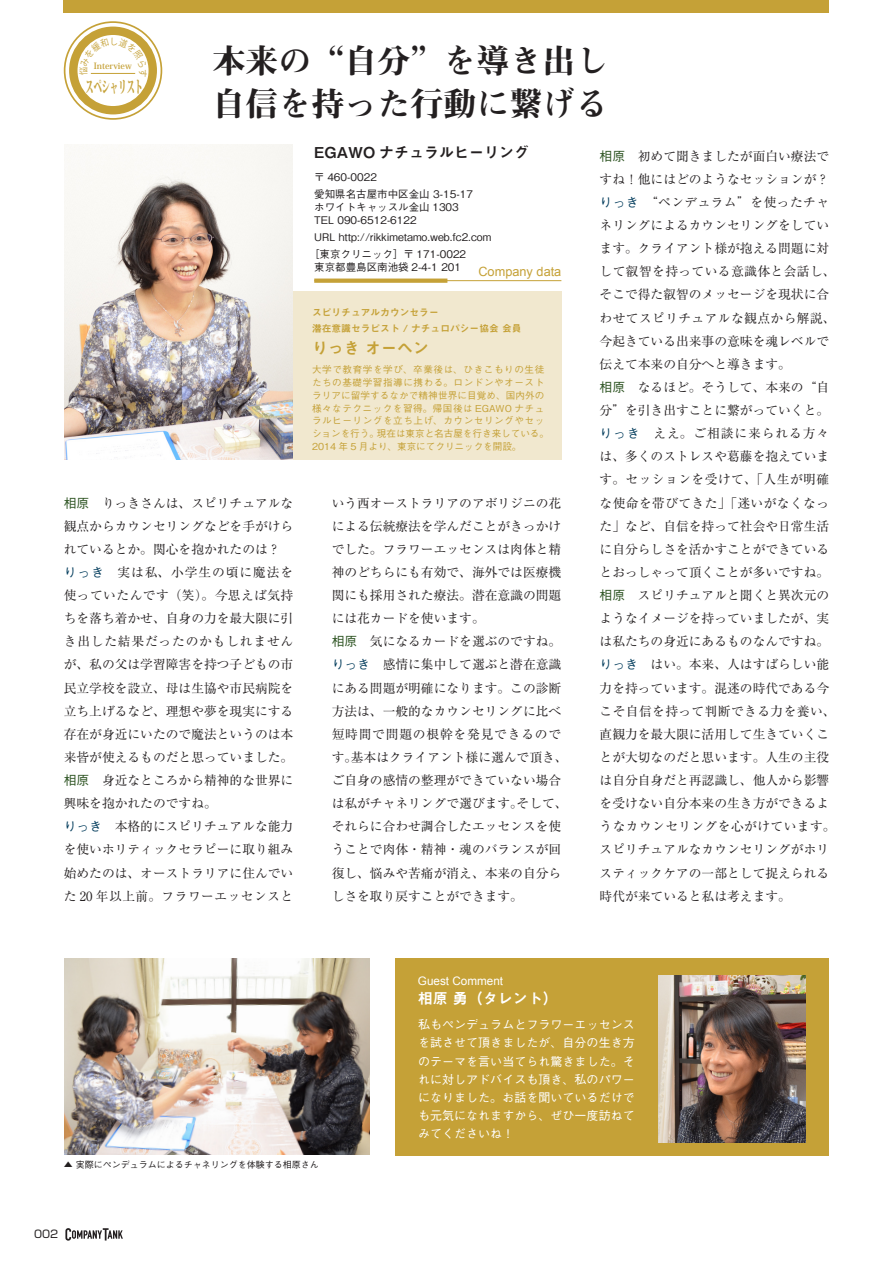
<style>
.page{position:relative;width:893px;height:1263px;background:#fff}
.page>*{position:absolute;margin:0;border:0;box-sizing:border-box;transform-origin:0 0}
.t1{font:33px "Midashi Min Pro MA31";color:#231f20}
.t2{font:800 16.5px "Koz Min Pro";color:#c5a137;scale:.5 1}
.t3{font:15.9px "Midashi Go Pro MB31";color:#c5a137}
.t4{font:15px "Midashi Go Pro MB31";color:#231f20}
.t5{font:15px "Midashi Go Pro MB31";color:#fff}
.t6{font:12.75px/23.1px "Ryumin Pro";color:#231f20;text-align:justify}
.t7{font:12.75px "Arial";color:#c5a137}
.t8{font:500 12px/18px "Gothic BBB Pro";letter-spacing:.005em;color:#fff;text-align:justify}
.t9{font:11.7px "Arial";color:#fff}
.t10{font:10.65px "Shin Go Pro";color:#231f20}
.t11{font:500 10.5px "Gothic BBB Pro";color:#231f20}
.t12{font:9.75px "Midashi Go Pro MB31";color:#c5a137}
.t13{font:500 9.6px/12.8px "Gothic BBB Pro";letter-spacing:.055em;color:#c5a137}
.t14{font:500 9px "Gothic BBB Pro";color:#231f20}
.t15{font:9px "Koz Go Pro";color:#c5a137;scale:.9 1}
.t16{font:700 8.55px "Koz Min Pro";color:#c5a137}
.s1{font-family:"Gothic BBB Pro";font-weight:500;color:#305625}
.s2{font-family:"Gothic BBB Pro";font-weight:500;color:#003b5b}
</style>
<div class="page">
<svg style="left:65px;top:1228px;width:58px;height:12px"></svg>
<div style="left:64px;top:0;width:765px;height:13px;background:#c5a137"></div>
<div style="left:395px;top:958px;width:434px;height:197px;background:#c5a137"></div>
<div style="left:282px;top:291px;width:279px;height:169px;background:#f1e8cf"></div>
<hr style="left:314px;top:280px;width:247px;height:1px;background:#c5a137">
<img style="left:65px;top:958px;width:304px;height:197px">
<img style="left:658px;top:975px;width:147px;height:167px">
<svg style="left:314px;top:279px;width:133px;height:4px"></svg>
<img style="left:65px;top:145px;width:227px;height:315px">
<svg style="left:65px;top:22px;width:96px;height:97px"></svg>
<div style="left:64px;top:21px;width:98px;height:99px;border:2px solid #c5a137;border-radius:50%"></div>
<div style="left:73px;top:31px;width:80px;height:79px;background:#fff;border-radius:50%"></div>
<div style="left:69px;top:27px;width:88px;height:87px;border:8px solid #c5a137;border-radius:50%"></div>
<hr style="left:91px;top:73px;width:44px;height:1px;background:#c5a137">
<svg style="left:80px;top:38px;width:19px;height:20px"></svg>
<svg style="left:119px;top:38px;width:28px;height:36px"></svg>
<p class="t15" style="left:110px;top:36px;width:11px">し</p>
<p class="t2" style="left:85px;top:75px;width:117px">スペシャリスト</p>
<p class="t16" style="left:94px;top:60px;width:39px">Interview</p>
<p class="t15" style="left:78px;top:75px;width:11px;rotate:-90deg">悩</p>
<p class="t1" style="left:213px;top:36px;width:397px">本来の“自分”を導き出し</p>
<p class="t1" style="left:213px;top:78px;width:397px">自信を持った行動に繋げる</p>
<p class="t6" style="left:64px;top:490px;width:231px"><span class="s1">相原</span>　りっきさんは、スピリチュアルな観点からカウンセリングなどを手がけられているとか。関心を抱かれたのは？</p>
<p class="t6" style="left:64px;top:560px;width:231px"><span class="s2">りっき</span>　実は私、小学生の頃に魔法を使っていたんです（笑）。今思えば気持ちを落ち着かせ、自身の力を最大限に引き出した結果だったのかもしれませんが、私の父は学習障害を持つ子どもの市民立学校を設立、母は生協や市民病院を立ち上げるなど、理想や夢を現実にする存在が身近にいたので魔法というのは本来皆が使えるものだと思っていました。</p>
<p class="t6" style="left:64px;top:768px;width:231px"><span class="s1">相原</span>　身近なところから精神的な世界に興味を抱かれたのですね。</p>
<p class="t6" style="left:64px;top:814px;width:231px"><span class="s2">りっき</span>　本格的にスピリチュアルな能力を使いホリティックセラピーに取り組み始めたのは、オーストラリアに住んでいた 20 年以上前。フラワーエッセンスと</p>
<p class="t4" style="left:314px;top:140px;width:216px">EGAWO ナチュラルヒーリング</p>
<p class="t11" style="left:314px;top:169px;width:75px">〒 460-0022　</p>
<p class="t11" style="left:314px;top:186px;width:160px">愛知県名古屋市中区金山 3-15-17</p>
<p class="t11" style="left:314px;top:199px;width:146px">ホワイトキャッスル金山 1303</p>
<p class="t11" style="left:314px;top:212px;width:104px">TEL 090-6512-6122</p>
<p class="t11" style="left:314px;top:229px;width:178px">URL http://rikkimetamo.web.fc2.com</p>
<p class="t11" style="left:309px;top:246px;width:159px">［東京クリニック］〒 171-0022</p>
<p class="t11" style="left:314px;top:258px;width:148px">東京都豊島区南池袋 2-4-1 201</p>
<p class="t12" style="left:312px;top:305px;width:128px">スピリチュアルカウンセラー</p>
<p class="t12" style="left:312px;top:321px;width:211px">潜在意識セラピスト / ナチュロパシー協会 会員</p>
<p class="t3" style="left:312px;top:335px;width:118px">りっき オーヘン</p>
<p class="t13" style="left:312px;top:362px;width:239px">大学で教育学を学び、卒業後は、ひきこもりの生徒たちの基礎学習指導に携わる。ロンドンやオーストラリアに留学するなかで精神世界に目覚め、国内外の様々なテクニックを習得。帰国後は EGAWO ナチュラルヒーリングを立ち上げ、カウンセリングやセッションを行う。現在は東京と名古屋を行き来している。<br>2014 年 5 月より、東京にてクリニックを開設。</p>
<p class="t7" style="left:478px;top:264px;width:84px">Company data</p>
<p class="t6" style="left:332px;top:490px;width:231px">いう西オーストラリアのアボリジニの花による伝統療法を学んだことがきっかけでした。フラワーエッセンスは肉体と精神のどちらにも有効で、海外では医療機関にも採用された療法。潜在意識の問題には花カードを使います。</p>
<p class="t6" style="left:332px;top:629px;width:231px"><span class="s1">相原</span>　気になるカードを選ぶのですね。</p>
<p class="t6" style="left:332px;top:652px;width:237px;text-align:left"><span class="s2">りっき</span>　感情に集中して選ぶと潜在意識にある問題が明確になります。この診断方法は、一般的なカウンセリングに比べ短時間で問題の根幹を発見できるのです。基本はクライアント様に選んで頂き、ご自身の感情の整理ができていない場合は私がチャネリングで選びます。そして、それらに合わせ調合したエッセンスを使うことで肉体・精神・魂のバランスが回復し、悩みや苦痛が消え、本来の自分らしさを取り戻すことができます。</p>
<p class="t6" style="left:600px;top:144px;width:231px"><span class="s1">相原</span>　初めて聞きましたが面白い療法ですね！他にはどのようなセッションが？</p>
<p class="t6" style="left:600px;top:190px;width:237px;text-align:left"><span class="s2">りっき</span>　“ペンデュラム”を使ったチャネリングによるカウンセリングをしています。クライアント様が抱える問題に対して叡智を持っている意識体と会話し、そこで得た叡智のメッセージを現状に合わせてスピリチュアルな観点から解説、今起きている出来事の意味を魂レベルで伝えて本来の自分へと導きます。</p>
<p class="t6" style="left:600px;top:375px;width:231px"><span class="s1">相原</span>　なるほど。そうして、本来の“自分”を引き出すことに繋がっていくと。</p>
<p class="t6" style="left:600px;top:421px;width:231px"><span class="s2">りっき</span>　ええ。ご相談に来られる方々は、多くのストレスや葛藤を抱えています。セッションを受けて、「人生が明確な使命を帯びてきた」「迷いがなくなった」など、自信を持って社会や日常生活に自分らしさを活かすことができているとおっしゃって頂くことが多いですね。</p>
<p class="t6" style="left:600px;top:583px;width:231px"><span class="s1">相原</span>　スピリチュアルと聞くと異次元のようなイメージを持っていましたが、実は私たちの身近にあるものなんですね。</p>
<p class="t6" style="left:600px;top:652px;width:237px;text-align:left"><span class="s2">りっき</span>　はい。本来、人はすばらしい能力を持っています。混迷の時代である今こそ自信を持って判断できる力を養い、直観力を最大限に活用して生きていくことが大切なのだと思います。人生の主役は自分自身だと再認識し、他人から影響を受けない自分本来の生き方ができるようなカウンセリングを心がけています。スピリチュアルなカウンセリングがホリスティックケアの一部として捉えられる時代が来ていると私は考えます。</p>
<p class="t9" style="left:418px;top:973px;width:87px">Guest Comment</p>
<p class="t5" style="left:418px;top:986px;width:141px">相原 勇（タレント）</p>
<p class="t8" style="left:418px;top:1014px;width:218px">私もペンデュラムとフラワーエッセンスを試させて頂きましたが、自分の生き方のテーマを言い当てられ驚きました。それに対しアドバイスも頂き、私のパワーになりました。お話を聞いているだけでも元気になれますから、ぜひ一度訪ねてみてくださいね！</p>
<p class="t14" style="left:64px;top:1157px;width:256px">▲ 実際にペンデュラムによるチャネリングを体験する相原さん</p>
<p class="t10" style="left:34px;top:1225px;width:26px">002</p>
</div>
